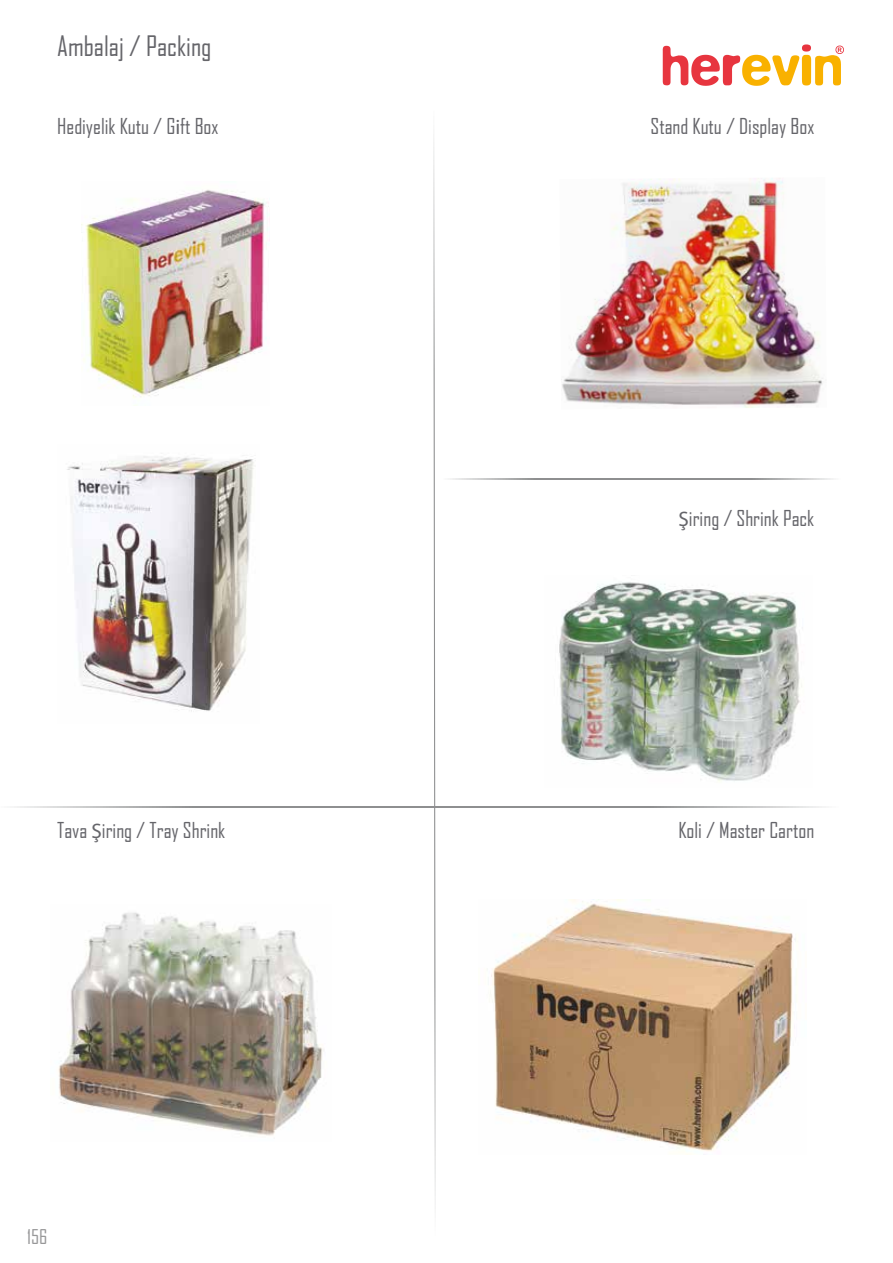
<style>
.page{position:relative;width:893px;height:1263px;background:#fff}
.page>*{position:absolute;margin:0;border:0;box-sizing:border-box;transform-origin:0 0}
.t1{font:27px "Agency FB";color:#65656a}
.t2{font:21px "Agency FB";color:#65656a}
.t3{font:19.5px "Agency FB";color:#989899}
.s1{font-family:"Myriad Pro"}
</style>
<div class="page">
<img style="left:559px;top:582px;width:243px;height:200px">
<img style="left:58px;top:912px;width:266px;height:224px">
<img style="left:490px;top:899px;width:306px;height:252px">
<img style="left:561px;top:178px;width:262px;height:230px">
<img style="left:81px;top:189px;width:189px;height:209px">
<img style="left:67px;top:456px;width:187px;height:256px">
<svg style="left:450px;top:478px;width:383px;height:1px"></svg>
<svg style="left:663px;top:44px;width:181px;height:42px"></svg>
<svg style="left:433px;top:138px;width:3px;height:1071px"></svg>
<svg style="left:14px;top:807px;width:808px;height:1px"></svg>
<p class="t1" style="left:57px;top:30px;width:156px">Ambalaj / Packing</p>
<p class="t2" style="left:57px;top:113px;width:163px">Hediyelik Kutu / G<span class="s1">i</span>ft Box</p>
<p class="t2" style="left:651px;top:113px;width:165px">Stand Kutu / Display Box</p>
<p class="t2" style="left:679px;top:505px;width:137px"><span class="s1">Ş</span>iring / Shrink Pack</p>
<p class="t2" style="left:57px;top:817px;width:170px">Tava <span class="s1">Ş</span>iring / Tray Shrink</p>
<p class="t2" style="left:678px;top:817px;width:137px">Koli / Master Carton</p>
<p class="t3" style="left:27px;top:1225px;width:22px">156</p>
</div>
